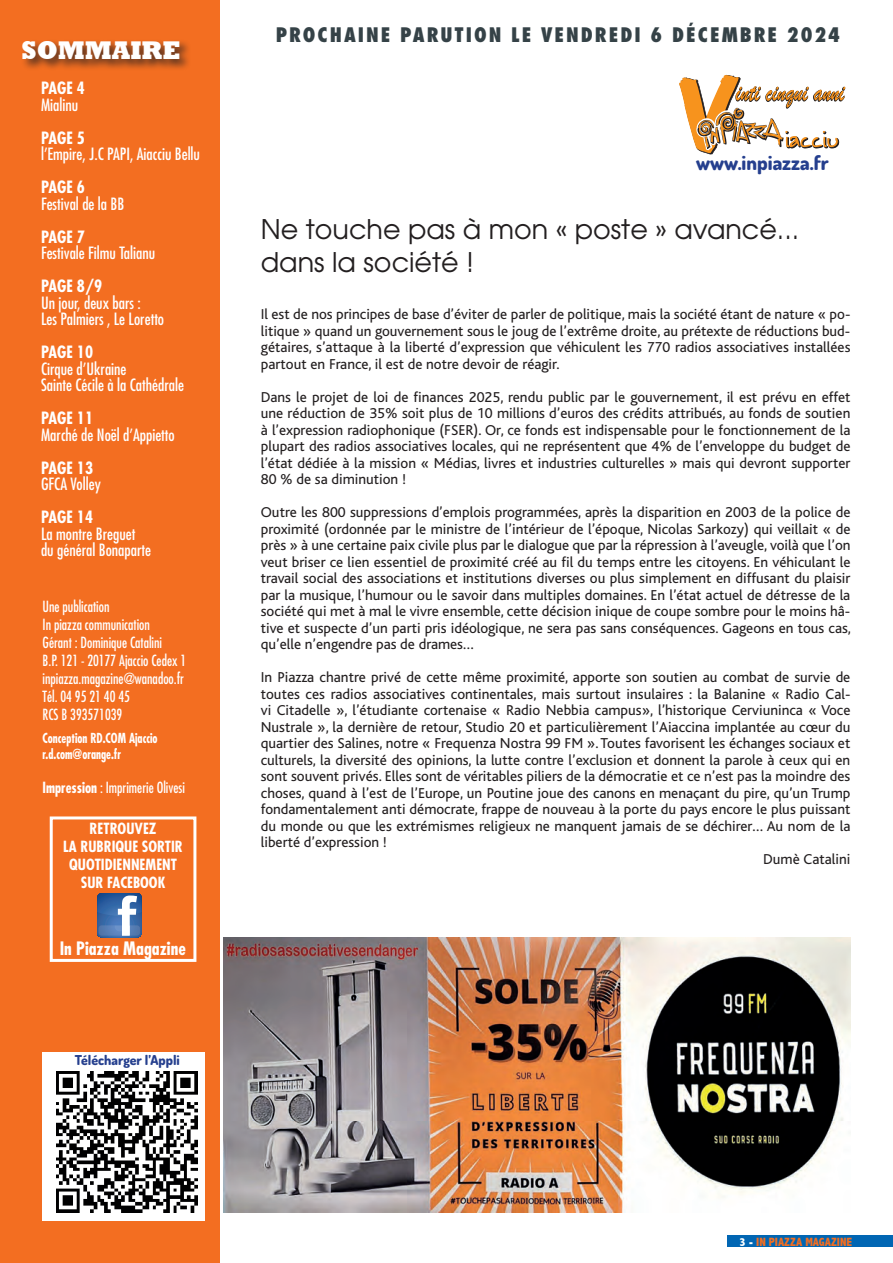
<style>
.page{position:relative;width:893px;height:1263px;background:#fff}
.page>*{position:absolute;margin:0;border:0;box-sizing:border-box;transform-origin:0 0}
.t1{font:27px/32.4px "Avant Garde";color:#231f20}
.t2{font:800 26.25px "Rockwell";color:#fff;scale:.93 1}
.t3{font:19.95px "Dosis";color:#253f8e}
.t4{font:800 condensed 19.5px "Futura";letter-spacing:.1em;color:#354247}
.t5{font:700 condensed 18px "Futura";color:#fff}
.t6{font:condensed 16.5px/16.5px "Futura";color:#fff}
.t7{font:700 condensed 16.5px "Futura";color:#fff}
.t8{font:15px/16.5px "Bliss";color:#231f20;text-align:justify}
.t9{font:condensed 15px/18px "Futura";color:#fff;scale:.94 1}
.t10{font:700 condensed 15px/18px "Futura";color:#fff;text-align:center}
.t11{font:13.65px "Dosis";color:#253f8e}
.t12{font:700 condensed 13.5px/16.2px "Futura";color:#fff;scale:.86 1}
.t13{font:800 condensed 12px "Abadi";color:#f36e21}
.s1{font-weight:700}
.s2{color:#fff}
</style>
<div class="page">
<div style="left:0;top:0;width:220px;height:1263px;background:#f36e21"></div>
<div style="left:727px;top:1235px;width:166px;height:12px;background:#0166b3"></div>
<div style="left:21px;top:39px;width:171px;height:32px;background:#231f20;opacity:.75"></div>
<div style="left:50px;top:816px;width:146px;height:146px;border:3px solid #fff"></div>
<svg style="left:97px;top:893px;width:44px;height:44px;background:#6388b9"></svg>
<svg style="left:679px;top:74px;width:167px;height:80px"></svg>
<img style="left:223px;top:937px;width:627px;height:276px">
<div style="left:43px;top:1052px;width:162px;height:168px;background:#fff"></div>
<img style="left:57px;top:1072px;width:140px;height:141px">
<h2 class="t2" style="left:22px;top:35px;width:173px">SOMMAIRE</h2>
<p class="t7" style="left:41px;top:78px;width:46px">PAGE 4</p>
<p class="t6" style="left:41px;top:96px;width:39px">Mialinu</p>
<p class="t7" style="left:41px;top:127px;width:46px">PAGE 5</p>
<p class="t6" style="left:41px;top:146px;width:160px">l’Empire, J.C PAPI, Aiacciu Bellu</p>
<p class="t7" style="left:41px;top:177px;width:46px">PAGE 6</p>
<p class="t6" style="left:41px;top:195px;width:85px">Festival de la BB</p>
<p class="t7" style="left:41px;top:226px;width:46px">PAGE 7</p>
<p class="t6" style="left:41px;top:245px;width:116px">Festivale Filmu Talianu</p>
<p class="t7" style="left:41px;top:276px;width:63px">PAGE 8/9</p>
<p class="t6" style="left:41px;top:294px;width:125px">Un jour, deux bars :<br>Les Palmiers , Le Loretto</p>
<p class="t7" style="left:41px;top:342px;width:54px">PAGE 10</p>
<p class="t6" style="left:41px;top:360px;width:144px">Cirque d’Ukraine<br>Sainte Cécile à la Cathédrale</p>
<p class="t7" style="left:41px;top:408px;width:54px">PAGE 11</p>
<p class="t6" style="left:41px;top:426px;width:135px">Marché de Noël d’Appietto</p>
<p class="t7" style="left:41px;top:457px;width:54px">PAGE 13</p>
<p class="t6" style="left:41px;top:476px;width:61px">GFCA Volley</p>
<p class="t7" style="left:41px;top:507px;width:54px">PAGE 14</p>
<p class="t6" style="left:41px;top:525px;width:112px">La montre Breguet du général Bonaparte</p>
<p class="t9" style="left:43px;top:597px;width:154px">Une publication<br>In piazza communication<br>Gérant : Dominique Catalini<br>B.P. 121 - 20177 Ajaccio Cedex 1 inpiazza.magazine@wanadoo.fr<br>Tél. 04 95 21 40 45<br>RCS B 393571039</p>
<p class="t12" style="left:43px;top:729px;width:135px">Conception RD.COM Ajaccio r.d.com@orange.fr</p>
<p class="t9" style="left:43px;top:778px;width:153px"><span class="s1">Impression</span> : Imprimerie Olivesi</p>
<p class="t10" style="left:63px;top:819px;width:121px">RETROUVEZ<br>LA RUBRIQUE SORTIR<br>QUOTIDIENNEMENT<br>SUR FACEBOOK</p>
<p class="t5" style="left:60px;top:937px;width:128px">In Piazza Magazine</p>
<p class="t11" style="left:75px;top:1051px;width:107px">Télécharger l’Appli</p>
<h3 class="t4" style="left:276px;top:23px;width:566px">PROCHAINE PARUTION LE VENDREDI 6 DÉCEMBRE 2024</h3>
<h3 class="t3" style="left:696px;top:149px;width:134px">www.inpiazza.fr</h3>
<h1 class="t1" style="left:261px;top:213px;width:540px">Ne touche pas à mon « poste » avancé... dans la société !</h1>
<p class="t8" style="left:261px;top:306px;width:591px">Il est de nos principes de base d’éviter de parler de politique, mais la société étant de nature « po&shy;litique » quand un gouvernement sous le joug de l’extrême droite, au prétexte de réductions bud&shy;gétaires, s’attaque à la liberté d’expression que véhiculent les 770 radios associatives installées partout en France, il est de notre devoir de réagir.</p>
<p class="t8" style="left:261px;top:389px;width:591px">Dans le projet de loi de finances 2025, rendu public par le gouvernement, il est prévu en effet une réduction de 35% soit plus de 10 millions d’euros des crédits attribués, au fonds de soutien à l’expression radiophonique (FSER). Or, ce fonds est indispensable pour le fonctionnement de la plupart des radios associatives locales, qui ne représentent que 4% de l’enveloppe du budget de l’état dédiée à la mission « Médias, livres et industries culturelles » mais qui devront supporter 80 % de sa diminution !</p>
<p class="t8" style="left:261px;top:504px;width:592px">Outre les 800 suppressions d’emplois programmées, après la disparition en 2003 de la police de proximité (ordonnée par le ministre de l’intérieur de l’époque, Nicolas Sarkozy) qui veillait « de près » à une certaine paix civile plus par le dialogue que par la répression à l’aveugle, voilà que l’on veut briser ce lien essentiel de proximité créé au fil du temps entre les citoyens. En véhiculant le travail social des associations et institutions diverses ou plus simplement en diffusant du plaisir par la musique, l’humour ou le savoir dans multiples domaines. En l’état actuel de détresse de la société qui met à mal le vivre ensemble, cette décision inique de coupe sombre pour le moins hâ&shy;tive et suspecte d’un parti pris idéologique, ne sera pas sans conséquences. Gageons en tous cas, qu’elle n’engendre pas de drames…</p>
<p class="t8" style="left:261px;top:669px;width:591px">In Piazza chantre privé de cette même proximité, apporte son soutien au combat de survie de</p>
<p class="t8" style="left:261px;top:686px;width:591px">toutes ces radios associatives continentales, mais surtout insulaires : la Balanine « Radio Cal-</p>
<p class="t8" style="left:261px;top:702px;width:591px">vi Citadelle », l’étudiante cortenaise « Radio Nebbia campus», l’historique Cerviuninca « Voce</p>
<p class="t8" style="left:261px;top:719px;width:591px">Nustrale », la dernière de retour, Studio 20 et particulièrement l’Aiaccina implantée au cœur du</p>
<p class="t8" style="left:261px;top:735px;width:591px">quartier des Salines, notre « Frequenza Nostra 99 FM ». Toutes favorisent les échanges sociaux et</p>
<p class="t8" style="left:261px;top:752px;width:591px">culturels, la diversité des opinions, la lutte contre l’exclusion et donnent la parole à ceux qui en</p>
<p class="t8" style="left:261px;top:768px;width:591px">sont souvent privés. Elles sont de véritables piliers de la démocratie et ce n’est pas la moindre des</p>
<p class="t8" style="left:261px;top:785px;width:591px">choses, quand à l’est de l’Europe, un Poutine joue des canons en menaçant du pire, qu’un Trump</p>
<p class="t8" style="left:261px;top:801px;width:591px">fondamentalement anti démocrate, frappe de nouveau à la porte du pays encore le plus puissant</p>
<p class="t8" style="left:261px;top:818px;width:591px">du monde ou que les extrémismes religieux ne manquent jamais de se déchirer… Au nom de la</p>
<p class="t8" style="left:261px;top:834px;width:128px">liberté d’expression !</p>
<p class="t8" style="left:763px;top:851px;width:89px">Dumè Catalini</p>
<p class="t13" style="left:739px;top:1234px;width:114px"><span class="s2">3 -</span> IN PIAZZA MAGAZINE</p>
</div>
